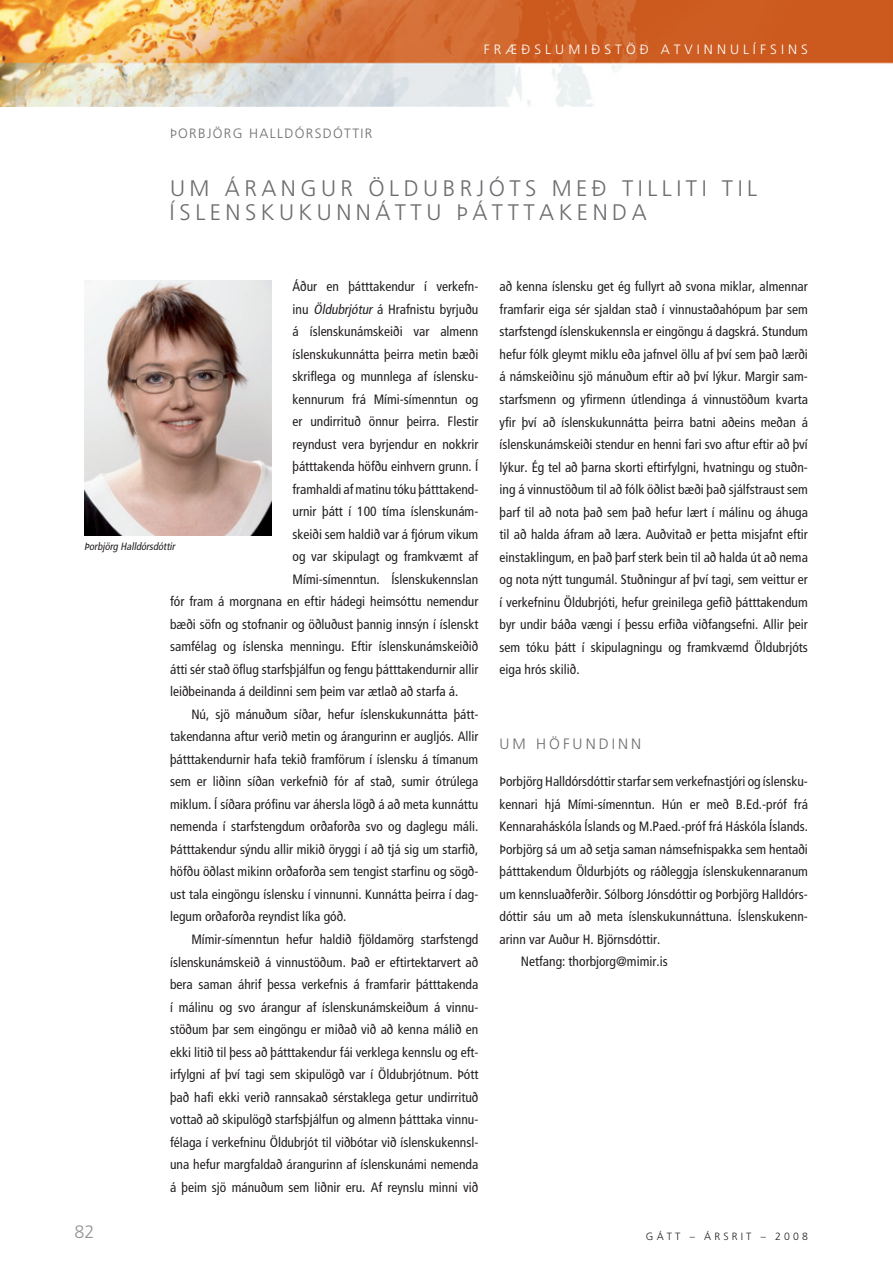
<style>
.page{position:relative;width:893px;height:1263px;background:#fff}
.page>*{position:absolute;margin:0;border:0;box-sizing:border-box;transform-origin:0 0}
.t1{font:300 22.5px/24px "Frutiger";letter-spacing:.2em;color:#6c6d70}
.t2{font:300 18px "Frutiger";color:#939598}
.t3{font:300 15px "Frutiger";letter-spacing:.2em;color:#6c6d70}
.t4{font:condensed 13.5px/22.5px "Frutiger";color:#231f20;text-align:justify}
.t5{font:300 13.5px "Frutiger";letter-spacing:.3em;color:#fff}
.t6{font:300 13.5px "Frutiger";letter-spacing:.1em;color:#6c6d70}
.t7{font:italic condensed 10.5px "Frutiger";color:#231f20}
.t8{font:300 10.5px "Frutiger";letter-spacing:.3em;color:#231f20}
.s1{font-style:italic}
</style>
<div class="page">
<img style="left:0;top:0;width:893px;height:106px">
<img style="left:84px;top:281px;width:187px;height:255px">
<p class="t6" style="left:170px;top:126px;width:204px">ÞORBJÖRG HALLDÓRSDÓTTIR</p>
<p class="t5" style="left:484px;top:42px;width:326px">FRÆÐSLUMIÐSTÖÐ ATVINNULÍFSINS</p>
<h1 class="t1" style="left:170px;top:176px;width:589px">UM ÁRANGUR ÖLDUBRJÓTS MEÐ TILLITI TIL<br>ÍSLENSKUKUNNÁTTU ÞÁTTTAKENDA</h1>
<p class="t4" style="left:293px;top:275px;width:187px">Áður en þátttakendur í verkefn-</p>
<p class="t4" style="left:293px;top:298px;width:187px">inu <span class="s1">Öldubrjótur</span> á Hrafnistu byrjuðu</p>
<p class="t4" style="left:293px;top:320px;width:187px">á íslenskunámskeiði var almenn</p>
<p class="t4" style="left:293px;top:343px;width:187px">íslenskukunnátta þeirra metin bæði</p>
<p class="t4" style="left:293px;top:365px;width:187px">skriflega og munnlega af íslensku-</p>
<p class="t4" style="left:293px;top:388px;width:187px">kennurum frá Mími-símenntun og</p>
<p class="t4" style="left:293px;top:410px;width:187px">er undirrituð önnur þeirra. Flestir</p>
<p class="t4" style="left:293px;top:433px;width:187px">reyndust vera byrjendur en nokkrir</p>
<p class="t4" style="left:293px;top:455px;width:187px">þátttakenda höfðu einhvern grunn. Í</p>
<p class="t4" style="left:293px;top:478px;width:187px">framhaldi af matinu tóku þátttakend-</p>
<p class="t4" style="left:293px;top:500px;width:187px">urnir þátt í 100 tíma íslenskunám-</p>
<p class="t4" style="left:293px;top:523px;width:187px">skeiði sem haldið var á fjórum vikum</p>
<p class="t4" style="left:293px;top:545px;width:187px">og var skipulagt og framkvæmt af</p>
<p class="t4" style="left:293px;top:568px;width:187px">Mími-símenntun. Íslenskukennslan</p>
<p class="t4" style="left:170px;top:590px;width:310px">fór fram á morgnana en eftir hádegi heimsóttu nemendur</p>
<p class="t4" style="left:170px;top:613px;width:310px">bæði söfn og stofnanir og öðluðust þannig innsýn í íslenskt</p>
<p class="t4" style="left:170px;top:635px;width:310px">samfélag og íslenska menningu. Eftir íslenskunámskeiðið</p>
<p class="t4" style="left:170px;top:658px;width:310px">átti sér stað öflug starfsþjálfun og fengu þátttakendurnir allir</p>
<p class="t4" style="left:170px;top:680px;width:290px">leiðbeinanda á deildinni sem þeim var ætlað að starfa á.</p>
<p class="t4" style="left:191px;top:703px;width:289px">Nú, sjö mánuðum síðar, hefur íslenskukunnátta þátt-</p>
<p class="t4" style="left:170px;top:726px;width:310px">takendanna aftur verið metin og árangurinn er augljós. Allir</p>
<p class="t4" style="left:170px;top:748px;width:310px">þátttakendurnir hafa tekið framförum í íslensku á tímanum</p>
<p class="t4" style="left:170px;top:771px;width:310px">sem er liðinn síðan verkefnið fór af stað, sumir ótrúlega</p>
<p class="t4" style="left:170px;top:793px;width:310px">miklum. Í síðara prófinu var áhersla lögð á að meta kunnáttu</p>
<p class="t4" style="left:170px;top:816px;width:310px">nemenda í starfstengdum orðaforða svo og daglegu máli.</p>
<p class="t4" style="left:170px;top:838px;width:310px">Þátttakendur sýndu allir mikið öryggi í að tjá sig um starfið,</p>
<p class="t4" style="left:170px;top:861px;width:310px">höfðu öðlast mikinn orðaforða sem tengist starfinu og sögð-</p>
<p class="t4" style="left:170px;top:883px;width:310px">ust tala eingöngu íslensku í vinnunni. Kunnátta þeirra í dag-</p>
<p class="t4" style="left:170px;top:906px;width:178px">legum orðaforða reyndist líka góð.</p>
<p class="t4" style="left:191px;top:928px;width:288px">Mímir-símenntun hefur haldið fjöldamörg starfstengd</p>
<p class="t4" style="left:170px;top:951px;width:310px">íslenskunámskeið á vinnustöðum. Það er eftirtektarvert að</p>
<p class="t4" style="left:170px;top:973px;width:310px">bera saman áhrif þessa verkefnis á framfarir þátttakenda</p>
<p class="t4" style="left:170px;top:996px;width:310px">í málinu og svo árangur af íslenskunámskeiðum á vinnu-</p>
<p class="t4" style="left:170px;top:1018px;width:310px">stöðum þar sem eingöngu er miðað við að kenna málið en</p>
<p class="t4" style="left:170px;top:1041px;width:310px">ekki litið til þess að þátttakendur fái verklega kennslu og eft-</p>
<p class="t4" style="left:170px;top:1063px;width:310px">irfylgni af því tagi sem skipulögð var í Öldubrjótnum. Þótt</p>
<p class="t4" style="left:170px;top:1086px;width:310px">það hafi ekki verið rannsakað sérstaklega getur undirrituð</p>
<p class="t4" style="left:170px;top:1108px;width:310px">vottað að skipulögð starfsþjálfun og almenn þátttaka vinnu-</p>
<p class="t4" style="left:170px;top:1131px;width:310px">félaga í verkefninu Öldubrjót til viðbótar við íslenskukennsl-</p>
<p class="t4" style="left:170px;top:1153px;width:310px">una hefur margfaldað árangurinn af íslenskunámi nemenda</p>
<p class="t4" style="left:170px;top:1176px;width:310px">á þeim sjö mánuðum sem liðnir eru. Af reynslu minni við</p>
<p class="t7" style="left:84px;top:540px;width:94px">Þorbjörg Halldórsdóttir</p>
<h2 class="t2" style="left:75px;top:1222px;width:22px">82</h2>
<p class="t4" style="left:500px;top:276px;width:310px">að kenna íslensku get ég fullyrt að svona miklar, almennar framfarir eiga sér sjaldan stað í vinnustaðahópum þar sem starfstengd íslenskukennsla er eingöngu á dagskrá. Stundum hefur fólk gleymt miklu eða jafnvel öllu af því sem það lærði á námskeiðinu sjö mánuðum eftir að því lýkur. Margir sam&shy;starfsmenn og yfirmenn útlendinga á vinnustöðum kvarta yfir því að íslenskukunnátta þeirra batni aðeins meðan á íslenskunámskeiði stendur en henni fari svo aftur eftir að því lýkur. Ég tel að þarna skorti eftirfylgni, hvatningu og stuðn&shy;ing á vinnustöðum til að fólk öðlist bæði það sjálfstraust sem þarf til að nota það sem það hefur lært í málinu og áhuga til að halda áfram að læra. Auðvitað er þetta misjafnt eftir einstaklingum, en það þarf sterk bein til að halda út að nema og nota nýtt tungumál. Stuðningur af því tagi, sem veittur er í verkefninu Öldubrjóti, hefur greinilega gefið þátttakendum byr undir báða vængi í þessu erfiða viðfangsefni. Allir þeir sem tóku þátt í skipulagningu og framkvæmd Öldubrjóts eiga hrós skilið.</p>
<p class="t3" style="left:500px;top:735px;width:143px">UM HÖFUNDINN</p>
<p class="t4" style="left:500px;top:770px;width:310px">Þorbjörg Halldórsdóttir starfar sem verkefnastjóri og íslensku-</p>
<p class="t4" style="left:500px;top:793px;width:310px">kennari hjá Mími-símenntun. Hún er með B.Ed.-próf frá</p>
<p class="t4" style="left:500px;top:815px;width:310px">Kennaraháskóla Íslands og M.Paed.-próf frá Háskóla Íslands.</p>
<p class="t4" style="left:500px;top:838px;width:310px">Þorbjörg sá um að setja saman námsefnispakka sem hentaði</p>
<p class="t4" style="left:500px;top:860px;width:310px">þátttakendum Öldurbjóts og ráðleggja íslenskukennaranum</p>
<p class="t4" style="left:500px;top:883px;width:310px">um kennsluaðferðir. Sólborg Jónsdóttir og Þorbjörg Halldórs-</p>
<p class="t4" style="left:500px;top:905px;width:310px">dóttir sáu um að meta íslenskukunnáttuna. Íslenskukenn-</p>
<p class="t4" style="left:500px;top:928px;width:162px">arinn var Auður H. Björnsdóttir.</p>
<p class="t4" style="left:521px;top:950px;width:148px">Netfang: thorbjorg@mimir.is</p>
<p class="t8" style="left:646px;top:1230px;width:163px">GÁTT – ÁRSRIT – 2008</p>
</div>
